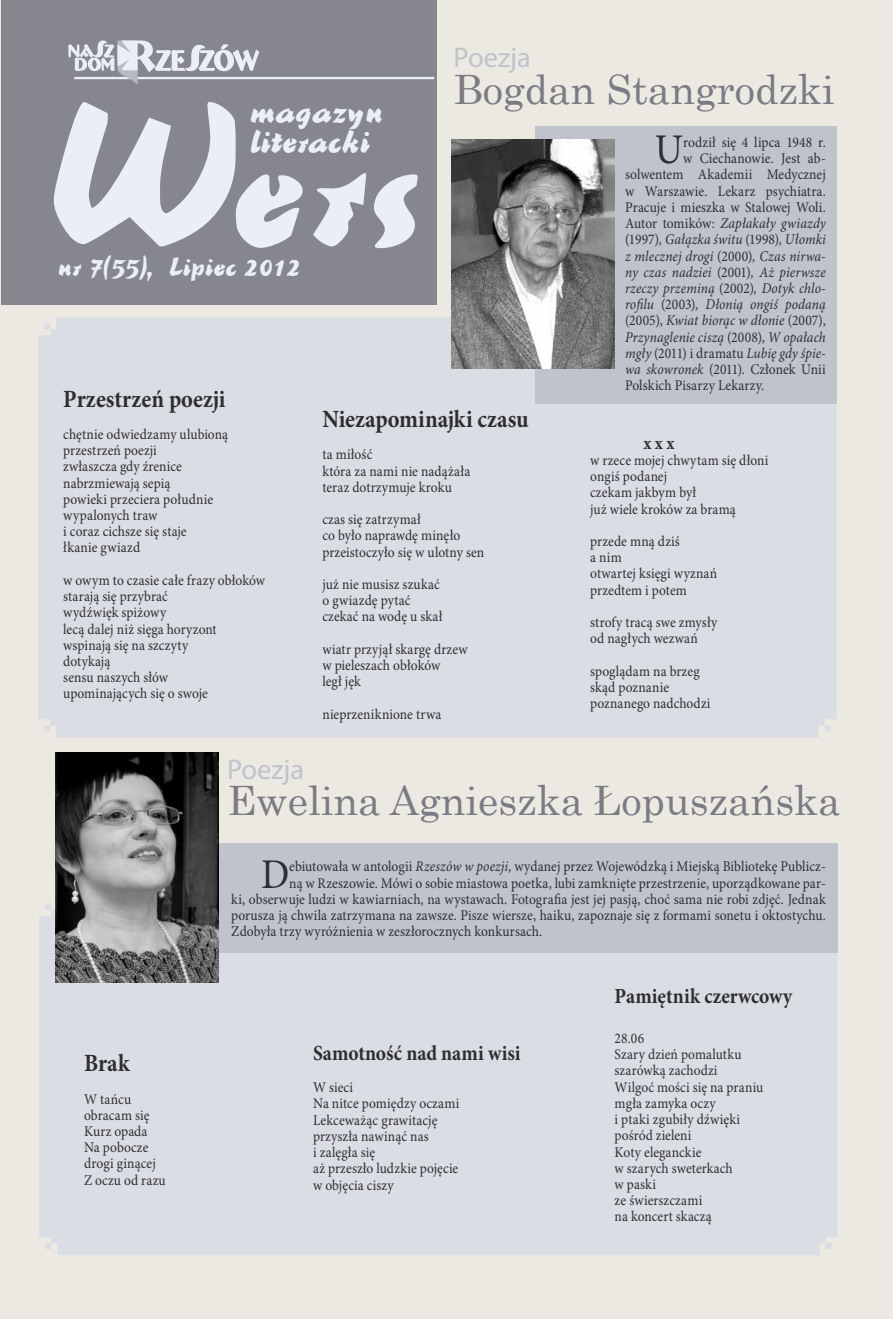
<style>
.page{position:relative;width:893px;height:1319px;background:#fff}
.page>*{position:absolute;margin:0;border:0;box-sizing:border-box;transform-origin:0 0}
.t1{font:148.95px "EFN Tusz";color:#eceef5}
.t2{font:42.3px "Minion Pro";color:#2e2e32;scale:.91 1}
.t3{font:40.5px "Century";color:#7a7b83}
.t4{font:30px/30px "EFN Tusz";color:#eceef5}
.t5{font:28.5px "Myriad Pro";color:#bfc3cb}
.t6{font:700 24.75px "Minion Pro";color:#2e2e32;scale:.91 1}
.t7{font:24px "EFN Tusz";color:#eceef5}
.t8{font:700 21.45px "Minion Pro";color:#2e2e32;scale:.91 1}
.t9{font:700 18.15px "Minion Pro";color:#2e2e32;scale:.91 1}
.t10{font:14.85px/16.2px "Minion Pro";letter-spacing:.005em;color:#2e2e32;scale:.91 1}
.t11{font:italic 14.85px "Minion Pro";letter-spacing:.005em;color:#2e2e32;scale:.91 1}
.s1{font-size:186.45px}
.s2{font-style:normal}
.s3{font-style:italic}
</style>
<div class="page">
<div style="left:0;top:0;width:893px;height:1318px;background:#ece9e3"></div>
<div style="left:1px;top:0;width:436px;height:304px;background:#85868e"></div>
<hr style="left:74px;top:77px;width:360px;height:2px;background:#eceef5">
<svg style="left:68px;top:40px;width:191px;height:45px"></svg>
<div style="left:38px;top:317px;width:799px;height:420px;background:#dadde4"></div>
<div style="left:39px;top:904px;width:799px;height:350px;background:#dadde4"></div>
<div style="left:535px;top:126px;width:302px;height:278px;background:#bfc3cb"></div>
<div style="left:84px;top:843px;width:754px;height:109px;background:#bfc3cb"></div>
<img style="left:451px;top:139px;width:164px;height:230px">
<img style="left:55px;top:752px;width:163px;height:230px">
<h3 class="t5" style="left:454px;top:40px;width:79px">Poezja</h3>
<h3 class="t3" style="left:454px;top:55px;width:383px">Bogdan Stangrodzki</h3>
<h1 class="t1" style="left:29px;top:108px;width:388px"><span class="s1">W</span>ers</h1>
<h3 class="t4" style="left:248px;top:98px;width:135px">magazyn literacki</h3>
<h2 class="t2" style="left:655px;top:121px;width:33px">U</h2>
<p class="t10" style="left:683px;top:134px;width:158px">rodził się 4 lipca 1948 r.</p>
<p class="t10" style="left:683px;top:150px;width:158px">w Ciechanowie. Jest ab-</p>
<p class="t10" style="left:625px;top:167px;width:222px">solwentem Akademii Medycznej</p>
<p class="t10" style="left:625px;top:183px;width:222px">w Warszawie. Lekarz psychiatra.</p>
<p class="t10" style="left:625px;top:199px;width:222px">Pracuje i mieszka w Stalowej Woli.</p>
<p class="t11" style="left:625px;top:213px;width:222px"><span class="s2">Autor tomików:</span> Zapłakały gwiazdy</p>
<p class="t11" style="left:625px;top:229px;width:222px"><span class="s2">(1997)</span>, Gałązka świtu <span class="s2">(1998)</span>, Ułomki</p>
<p class="t11" style="left:625px;top:245px;width:222px">z mlecznej drogi <span class="s2">(2000)</span>, Czas nirwa-</p>
<p class="t11" style="left:625px;top:262px;width:222px">ny czas nadziei <span class="s2">(2001)</span>, Aż pierwsze</p>
<p class="t11" style="left:625px;top:278px;width:222px">rzeczy przeminą <span class="s2">(2002)</span>, Dotyk chlo-</p>
<p class="t11" style="left:625px;top:294px;width:222px">rofilu <span class="s2">(2003)</span>, Dłonią ongiś podaną</p>
<p class="t11" style="left:625px;top:310px;width:222px"><span class="s2">(2005),</span> Kwiat biorąc w dłonie <span class="s2">(2007),</span></p>
<p class="t11" style="left:625px;top:326px;width:222px">Przynaglenie ciszą <span class="s2">(2008),</span> W opałach</p>
<p class="t11" style="left:625px;top:343px;width:222px">mgły <span class="s2">(2011) i dramatu</span> Lubię gdy śpie-</p>
<p class="t10" style="left:625px;top:361px;width:222px"><span class="s3">wa skowronek</span> (2011). Członek Unii</p>
<p class="t10" style="left:625px;top:377px;width:155px">Polskich Pisarzy Lekarzy.</p>
<h3 class="t7" style="left:56px;top:253px;width:245px">nr 7(55), Lipiec 2012</h3>
<h3 class="t6" style="left:63px;top:381px;width:180px">Przestrzeń poezji</h3>
<p class="t10" style="left:63px;top:426px;width:183px">chętnie odwiedzamy ulubioną przestrzeń poezji<br>zwłaszcza gdy źrenice nabrzmiewają sepią<br>powieki przeciera południe wypalonych traw<br>i coraz cichsze się staje<br>łkanie gwiazd</p>
<p class="t10" style="left:63px;top:572px;width:223px">w owym to czasie całe frazy obłoków starają się przybrać<br>wydźwięk spiżowy<br>lecą dalej niż sięga horyzont wspinają się na szczyty<br>dotykają<br>sensu naszych słów<br>upominających się o swoje</p>
<h3 class="t6" style="left:322px;top:401px;width:228px">Niezapominajki czasu</h3>
<p class="t10" style="left:322px;top:446px;width:164px">ta miłość<br>która za nami nie nadążała teraz dotrzymuje kroku</p>
<p class="t10" style="left:322px;top:511px;width:179px">czas się zatrzymał<br>co było naprawdę minęło przeistoczyło się w ulotny sen</p>
<p class="t10" style="left:322px;top:576px;width:134px">już nie musisz szukać o gwiazdę pytać czekać na wodę u skał</p>
<p class="t10" style="left:322px;top:641px;width:161px">wiatr przyjął skargę drzew w pieleszach obłoków<br>legł jęk</p>
<p class="t10" style="left:322px;top:705px;width:132px">nieprzeniknione trwa</p>
<p class="t9" style="left:643px;top:430px;width:36px">x x x</p>
<p class="t10" style="left:590px;top:452px;width:197px">w rzece mojej chwytam się dłoni ongiś podanej<br>czekam jakbym był<br>już wiele kroków za bramą</p>
<p class="t10" style="left:590px;top:533px;width:141px">przede mną dziś<br>a nim<br>otwartej księgi wyznań przedtem i potem</p>
<p class="t10" style="left:590px;top:614px;width:141px">strofy tracą swe zmysły od nagłych wezwań</p>
<p class="t10" style="left:590px;top:662px;width:134px">spoglądam na brzeg skąd poznanie poznanego nadchodzi</p>
<h3 class="t6" style="left:84px;top:1045px;width:52px">Brak</h3>
<p class="t10" style="left:84px;top:1090px;width:91px">W tańcu obracam się<br>Kurz opada<br>Na pobocze drogi ginącej<br>Z oczu od razu</p>
<h3 class="t5" style="left:227px;top:751px;width:79px">Poezja</h3>
<h3 class="t3" style="left:227px;top:766px;width:615px">Ewelina Agnieszka Łopuszańska</h3>
<h2 class="t2" style="left:261px;top:845px;width:33px">D</h2>
<p class="t10" style="left:289px;top:858px;width:591px">ebiutowała w antologii <span class="s3">Rzeszów w poezji</span>, wydanej przez Wojewódzką i Miejską Bibliotekę Publicz-</p>
<p class="t10" style="left:289px;top:874px;width:591px">ną w Rzeszowie. Mówi o sobie miastowa poetka, lubi zamknięte przestrzenie, uporządkowane par-</p>
<p class="t10" style="left:231px;top:891px;width:655px">ki, obserwuje ludzi w kawiarniach, na wystawach. Fotografia jest jej pasją, choć sama nie robi zdjęć. Jednak</p>
<p class="t10" style="left:231px;top:907px;width:655px">porusza ją chwila zatrzymana na zawsze. Pisze wiersze, haiku, zapoznaje się z formami sonetu i oktostychu.</p>
<p class="t10" style="left:231px;top:923px;width:343px">Zdobyła trzy wyróżnienia w zeszłorocznych konkursach.</p>
<h3 class="t8" style="left:313px;top:1037px;width:229px">Samotność nad nami wisi</h3>
<p class="t10" style="left:313px;top:1079px;width:162px">W sieci<br>Na nitce pomiędzy oczami<br>Lekceważąc grawitację przyszła nawinąć nas<br>i zalęgła się<br>aż przeszło ludzkie pojęcie w objęcia ciszy</p>
<h3 class="t8" style="left:615px;top:981px;width:197px">Pamiętnik czerwcowy</h3>
<p class="t10" style="left:615px;top:1030px;width:165px">28.06<br>Szary dzień pomalutku szarówką zachodzi<br>Wilgoć mości się na praniu mgła zamyka oczy<br>i ptaki zgubiły dźwięki pośród zieleni<br>Koty eleganckie<br>w szarych sweterkach<br>w paski<br>ze świerszczami<br>na koncert skaczą</p>
</div>
